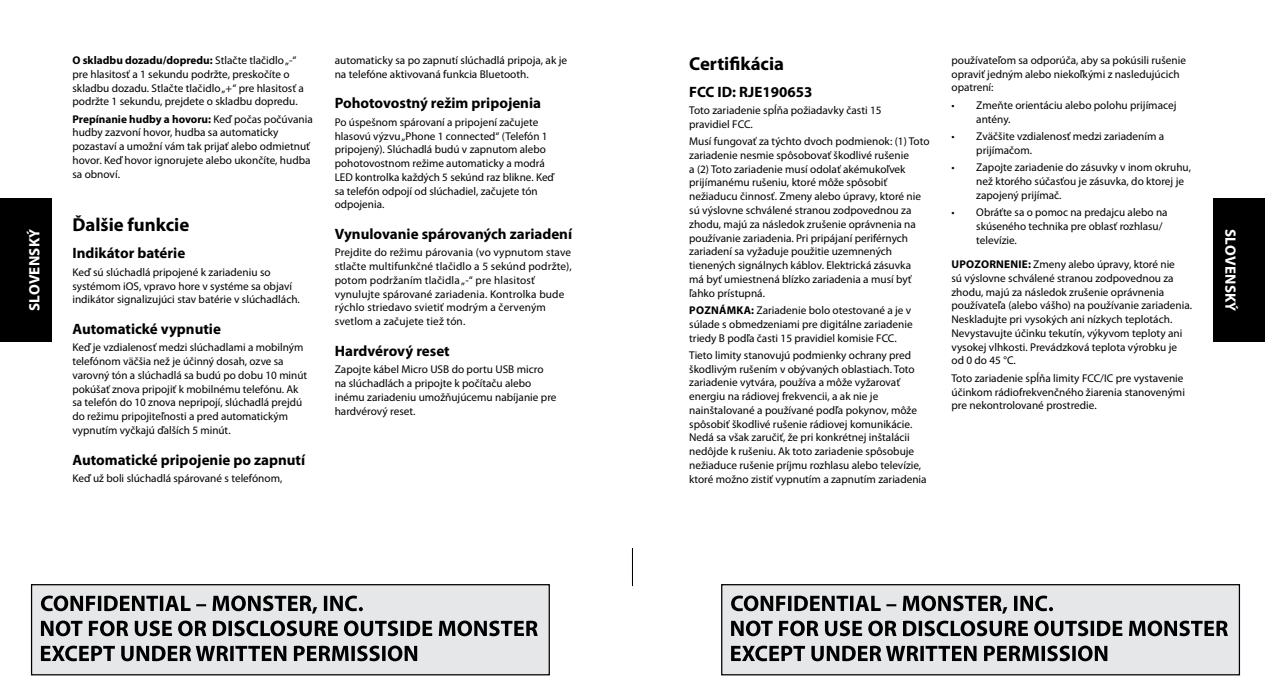
<style>
.page{position:relative;width:1265px;height:686px;background:#fff}
.page>*{position:absolute;margin:0;border:0;box-sizing:border-box;transform-origin:0 0}
.t1{font:700 18.75px "Myriad Pro";color:#000}
.t2{font:700 15px "Myriad Pro";color:#000}
.t3{font:700 15px "Myriad Pro";letter-spacing:.02em;color:#fff}
.t4{font:11.25px/13.8px "Myriad Pro";color:#000}
.s1{font-weight:700}
</style>
<div class="page">
<div style="left:721px;top:584px;width:518px;height:90px;background:#e6e7e8"></div>
<svg style="left:731px;top:595px;width:322px;height:18px"></svg>
<svg style="left:731px;top:620px;width:496px;height:16px"></svg>
<svg style="left:731px;top:645px;width:376px;height:16px"></svg>
<div style="left:721px;top:583px;width:519px;height:92px;border:1px solid #000"></div>
<div style="left:32px;top:584px;width:517px;height:90px;background:#e6e7e8"></div>
<svg style="left:41px;top:595px;width:322px;height:18px"></svg>
<svg style="left:41px;top:620px;width:497px;height:16px"></svg>
<svg style="left:41px;top:645px;width:376px;height:16px"></svg>
<div style="left:31px;top:583px;width:519px;height:92px;border:1px solid #000"></div>
<div style="left:0;top:198px;width:51px;height:143px;background:#000"></div>
<div style="left:1213px;top:198px;width:52px;height:143px;background:#000"></div>
<hr style="left:0;top:533px;width:1px;height:37px;background:#000">
<hr style="left:1264px;top:533px;width:1px;height:37px;background:#000">
<hr style="left:632px;top:548px;width:1px;height:37px;background:#000">
<p class="t4" style="left:951px;top:53px;width:236px">používateľom sa odporúča, aby sa pokúsili rušenie opraviť jedným alebo niekoľkými z nasledujúcich opatrení:</p>
<p class="t4" style="left:976px;top:98px;width:202px;text-indent:-25px">• Zmeňte orientáciu alebo polohu prijímacej antény.</p>
<p class="t4" style="left:976px;top:129px;width:189px;text-indent:-25px">• Zväčšite vzdialenosť medzi zariadením a prijímačom.</p>
<p class="t4" style="left:976px;top:160px;width:216px;text-indent:-25px">• Zapojte zariadenie do zásuvky v inom okruhu, než ktorého súčasťou je zásuvka, do ktorej je zapojený prijímač.</p>
<p class="t4" style="left:976px;top:205px;width:193px;text-indent:-25px">• Obráťte sa o pomoc na predajcu alebo na skúseného technika pre oblasť rozhlasu/ televízie.</p>
<p class="t4" style="left:951px;top:257px;width:242px"><span class="s1">UPOZORNENIE:</span> Zmeny alebo úpravy, ktoré nie<br>sú výslovne schválené stranou zodpovednou za zhodu, majú za následok zrušenie oprávnenia používateľa (alebo vášho) na používanie zariadenia.<br>Neskladujte pri vysokých ani nízkych teplotách.<br>Nevystavujte účinku tekutín, výkyvom teploty ani vysokej vlhkosti. Prevádzková teplota výrobku je od 0 do 45 °C.</p>
<p class="t4" style="left:951px;top:371px;width:235px">Toto zariadenie spĺňa limity FCC/IC pre vystavenie účinkom rádiofrekvenčného žiarenia stanovenými pre nekontrolované prostredie.</p>
<p class="t4" style="left:72px;top:53px;width:233px"><span class="s1">O skladbu dozadu/dopredu:</span> Stlačte tlačidlo „-“ pre hlasitosť a 1 sekundu podržte, preskočíte o skladbu dozadu. Stlačte tlačidlo „+“ pre hlasitosť a podržte 1 sekundu, prejdete o skladbu dopredu.</p>
<p class="t4" style="left:72px;top:112px;width:242px"><span class="s1">Prepínanie hudby a hovoru:</span> Keď počas počúvania hudby zazvoní hovor, hudba sa automaticky pozastaví a umožní vám tak prijať alebo odmietnuť hovor. Keď hovor ignorujete alebo ukončíte, hudba sa obnoví.</p>
<h1 class="t1" style="left:72px;top:215px;width:118px">Ďalšie funkcie</h1>
<h2 class="t2" style="left:72px;top:245px;width:114px">Indikátor batérie</h2>
<p class="t4" style="left:72px;top:265px;width:229px">Keď sú slúchadlá pripojené k zariadeniu so systémom iOS, vpravo hore v systéme sa objaví indikátor signalizujúci stav batérie v slúchadlách.</p>
<h2 class="t2" style="left:72px;top:320px;width:150px">Automatické vypnutie</h2>
<p class="t4" style="left:72px;top:340px;width:236px">Keď je vzdialenosť medzi slúchadlami a mobilným telefónom väčšia než je účinný dosah, ozve sa varovný tón a slúchadlá sa budú po dobu 10 minút pokúšať znova pripojiť k mobilnému telefónu. Ak sa telefón do 10 znova nepripojí, slúchadlá prejdú do režimu pripojiteľnosti a pred automatickým vypnutím vyčkajú ďalších 5 minút.</p>
<h2 class="t2" style="left:72px;top:451px;width:234px">Automatické pripojenie po zapnutí</h2>
<p class="t4" style="left:72px;top:471px;width:211px">Keď už boli slúchadlá spárované s telefónom,</p>
<p class="t4" style="left:335px;top:53px;width:234px">automaticky sa po zapnutí slúchadlá pripoja, ak je na telefóne aktivovaná funkcia Bluetooth.</p>
<h2 class="t2" style="left:335px;top:95px;width:208px">Pohotovostný režim pripojenia</h2>
<p class="t4" style="left:335px;top:115px;width:221px">Po úspešnom spárovaní a pripojení začujete hlasovú výzvu „Phone 1 connected“ (Telefón 1 pripojený). Slúchadlá budú v zapnutom alebo pohotovostnom režime automaticky a modrá LED kontrolka každých 5 sekúnd raz blikne. Keď sa telefón odpojí od slúchadiel, začujete tón odpojenia.</p>
<h2 class="t2" style="left:335px;top:225px;width:239px">Vynulovanie spárovaných zariadení</h2>
<p class="t4" style="left:335px;top:246px;width:239px">Prejdite do režimu párovania (vo vypnutom stave stlačte multifunkčné tlačidlo a 5 sekúnd podržte), potom podržaním tlačidla „-“ pre hlasitosť vynulujte spárované zariadenia. Kontrolka bude rýchlo striedavo svietiť modrým a červeným svetlom a začujete tiež tón.</p>
<h2 class="t2" style="left:335px;top:342px;width:117px">Hardvérový reset</h2>
<p class="t4" style="left:335px;top:362px;width:223px">Zapojte kábel Micro USB do portu USB micro na slúchadlách a pripojte k počítaču alebo inému zariadeniu umožňujúcemu nabíjanie pre hardvérový reset.</p>
<h1 class="t1" style="left:689px;top:53px;width:96px">Certifikácia</h1>
<h2 class="t2" style="left:689px;top:83px;width:125px">FCC ID: RJE190653</h2>
<p class="t4" style="left:689px;top:103px;width:194px">Toto zariadenie spĺňa požiadavky časti 15 pravidiel FCC.</p>
<p class="t4" style="left:689px;top:134px;width:242px">Musí fungovať za týchto dvoch podmienok: (1) Toto zariadenie nesmie spôsobovať škodlivé rušenie<br>a (2) Toto zariadenie musí odolať akémukoľvek prijímanému rušeniu, ktoré môže spôsobiť nežiaducu činnosť. Zmeny alebo úpravy, ktoré nie sú výslovne schválené stranou zodpovednou za zhodu, majú za následok zrušenie oprávnenia na používanie zariadenia. Pri pripájaní periférnych zariadení sa vyžaduje použitie uzemnených tienených signálnych káblov. Elektrická zásuvka<br>má byť umiestnená blízko zariadenia a musí byť ľahko prístupná.</p>
<p class="t4" style="left:689px;top:303px;width:225px;text-align:justify"><span class="s1">POZNÁMKA:</span> Zariadenie bolo otestované a je v súlade s obmedzeniami pre digitálne zariadenie triedy B podľa časti 15 pravidiel komisie FCC.</p>
<p class="t4" style="left:689px;top:348px;width:239px">Tieto limity stanovujú podmienky ochrany pred škodlivým rušením v obývaných oblastiach. Toto zariadenie vytvára, používa a môže vyžarovať energiu na rádiovej frekvencii, a ak nie je nainštalované a používané podľa pokynov, môže spôsobiť škodlivé rušenie rádiovej komunikácie.<br>Nedá sa však zaručiť, že pri konkrétnej inštalácii nedôjde k rušeniu. Ak toto zariadenie spôsobuje nežiaduce rušenie príjmu rozhlasu alebo televízie, ktoré možno zistiť vypnutím a zapnutím zariadenia</p>
<h2 class="t3" style="left:27px;top:311px;width:84px;rotate:-90deg">SLOVENSKÝ</h2>
<h2 class="t3" style="left:1238px;top:229px;width:84px;rotate:90deg">SLOVENSKÝ</h2>
</div>
